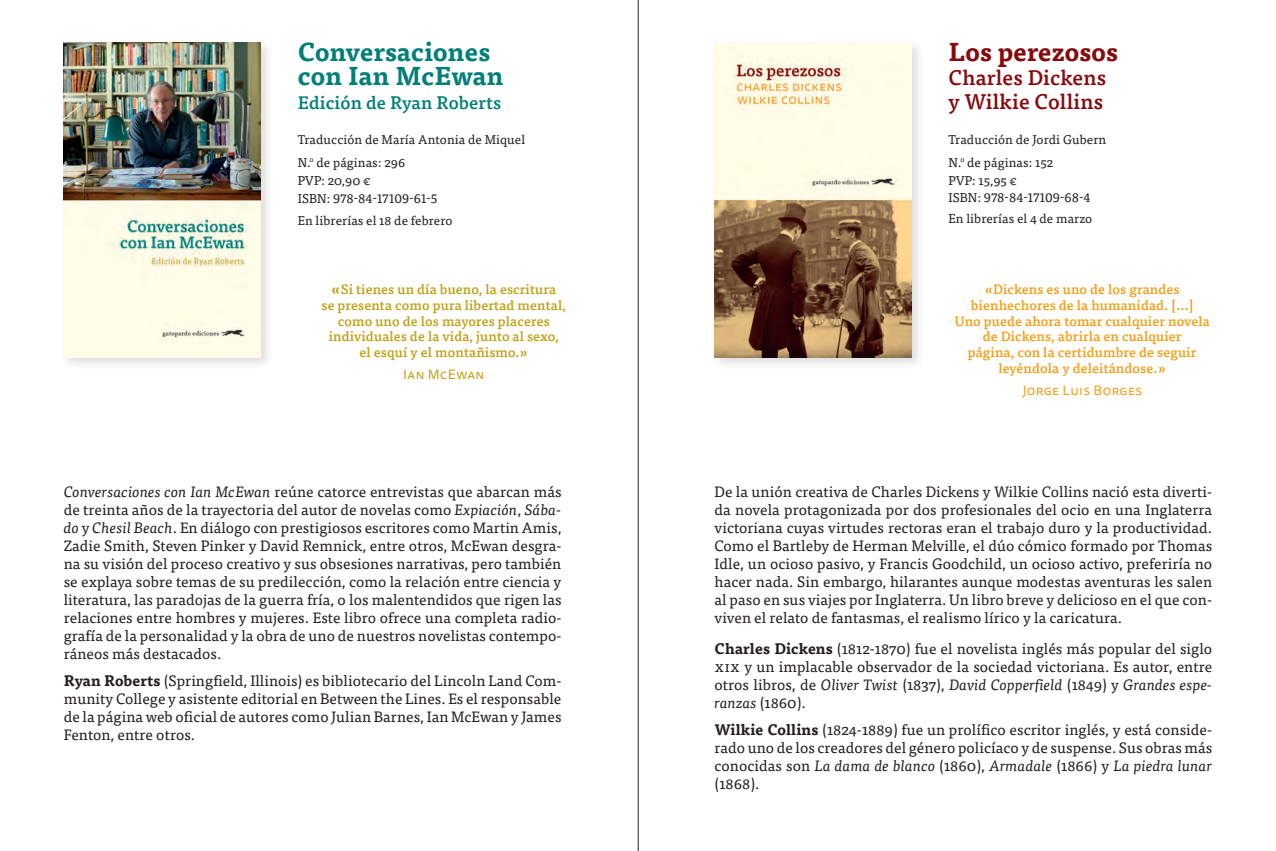
<style>
.page{position:relative;width:1276px;height:851px;background:#fff}
.page>*{position:absolute;margin:0;border:0;box-sizing:border-box;transform-origin:0 0}
.t1{font:700 25.5px/24px "Tisa OT";letter-spacing:.01em;color:#007f79}
.t2{font:700 25.5px "Tisa OT";letter-spacing:.01em;color:#86090c}
.t3{font:500 21px/24px "Tisa OT";letter-spacing:.01em;color:#86090c}
.t4{font:500 18px "Tisa OT";letter-spacing:.01em;color:#007f79}
.t5{font:15px/18px "Tisa OT";letter-spacing:.005em;color:#231f20;text-align:justify}
.t6{font:500 13.5px/15.8px "Tisa OT";letter-spacing:.01em;color:#f49f1a;text-align:center}
.t7{font:500 13.5px/15.8px "Tisa OT";letter-spacing:.01em;color:#c3a119;text-align:center}
.t8{font:13.5px "Tisa Sans OT";letter-spacing:.03em;color:#f49f1a}
.t9{font:13.5px "Tisa Sans OT";letter-spacing:.03em;color:#c3a119}
.t10{font:12.75px/23.7px "Tisa OT";letter-spacing:.01em;color:#231f20}
.s1{font-weight:700}
.s2{font-style:italic}
</style>
<div class="page">
<div style="left:710px;top:39px;width:214px;height:331px;background:#231f20;opacity:.15"></div>
<img style="left:714px;top:43px;width:197px;height:314px">
<div style="left:60px;top:39px;width:214px;height:331px;background:#231f20;opacity:.15"></div>
<img style="left:64px;top:43px;width:197px;height:314px">
<hr style="left:638px;top:0;width:1px;height:850px;background:#231f20">
<h1 class="t1" style="left:298px;top:41px;width:207px">Conversaciones con Ian McEwan</h1>
<p class="t4" style="left:298px;top:92px;width:205px">Edición de Ryan Roberts</p>
<p class="t10" style="left:298px;top:128px;width:229px">Traducción de María Antonia de Miquel<br>N.<sup>o</sup> de páginas: 296</p>
<p class="t10" style="left:298px;top:171px;width:141px;line-height:18.6px">PVP: 20,90 €<br>ISBN: 978-84-17109-61-5</p>
<p class="t10" style="left:298px;top:208px;width:156px">En librerías el 18 de febrero</p>
<p class="t7" style="left:321px;top:281px;width:246px"><span class="s1">«</span>Si tienes un día bueno, la escritura<br>se presenta como pura libertad mental, como uno de los mayores placeres individuales de la vida, junto al sexo, el esquí y el montañismo.»</p>
<p class="t9" style="left:403px;top:366px;width:83px">Ian McEwan</p>
<p class="t5" style="left:64px;top:482px;width:499px"><span class="s2">Conversaciones con Ian McEwan</span> reúne catorce entrevistas que abarcan más de treinta años de la trayectoria del autor de novelas como <span class="s2">Expiación</span>, <span class="s2">Sába&shy;do</span> y <span class="s2">Chesil Beach</span>. En diálogo con prestigiosos escritores como Martin Amis, Zadie Smith, Steven Pinker y David Remnick, entre otros, McEwan desgra&shy;na su visión del proceso creativo y sus obsesiones narrativas, pero también se explaya sobre temas de su predilección, como la relación entre ciencia y literatura, las paradojas de la guerra fría, o los malentendidos que rigen las relaciones entre hombres y mujeres. Este libro ofrece una completa radio&shy;grafía de la personalidad y la obra de uno de nuestros novelistas contempo&shy;ráneos más destacados.</p>
<p class="t5" style="left:64px;top:671px;width:499px"><span class="s1">Ryan Roberts</span> (Springfield, Illinois) es bibliotecario del Lincoln Land Com&shy;munity College y asistente editorial en Between the Lines. Es el responsable de la página web oficial de autores como Julian Barnes, Ian McEwan y James Fenton, entre otros.</p>
<h1 class="t2" style="left:948px;top:36px;width:171px">Los perezosos</h1>
<h2 class="t3" style="left:948px;top:66px;width:159px">Charles Dickens y Wilkie Collins</h2>
<p class="t10" style="left:948px;top:128px;width:159px">Traducción de Jordi Gubern<br>N.<sup>o</sup> de páginas: 152</p>
<p class="t10" style="left:948px;top:172px;width:143px;line-height:17.2px">PVP: 15,95 €<br>ISBN: 978-84-17109-68-4</p>
<p class="t10" style="left:948px;top:207px;width:145px">En librerías el 4 de marzo</p>
<p class="t6" style="left:954px;top:281px;width:257px">«Dickens es uno de los grandes bienhechores de la humanidad. […]<br>Uno puede ahora tomar cualquier novela de Dickens, abrirla en cualquier<br>página, con la certidumbre de seguir leyéndola y deleitándose.»</p>
<p class="t8" style="left:1022px;top:381px;width:121px">Jorge Luis Borges</p>
<p class="t5" style="left:714px;top:482px;width:499px">De la unión creativa de Charles Dickens y Wilkie Collins nació esta diverti&shy;da novela protagonizada por dos profesionales del ocio en una Inglaterra victoriana cuyas virtudes rectoras eran el trabajo duro y la productividad.<br>Como el Bartleby de Herman Melville, el dúo cómico formado por Thomas Idle, un ocioso pasivo, y Francis Goodchild, un ocioso activo, preferiría no hacer nada. Sin embargo, hilarantes aunque modestas aventuras les salen al paso en sus viajes por Inglaterra. Un libro breve y delicioso en el que con&shy;viven el relato de fantasmas, el realismo lírico y la caricatura.</p>
<p class="t5" style="left:714px;top:639px;width:499px"><span class="s1">Charles Dickens</span> (1812-1870) fue el novelista inglés más popular del siglo xix y un implacable observador de la sociedad victoriana. Es autor, entre otros libros, de <span class="s2">Oliver Twist</span> (1837), <span class="s2">David Copperfield</span> (1849) y <span class="s2">Grandes espe&shy;ranzas</span> (1860).</p>
<p class="t5" style="left:714px;top:720px;width:499px"><span class="s1">Wilkie Collins</span> (1824-1889) fue un prolífico escritor inglés, y está conside&shy;rado uno de los creadores del género policíaco y de suspense. Sus obras más conocidas son <span class="s2">La dama de blanco</span> (1860), <span class="s2">Armadale</span> (1866) y <span class="s2">La piedra lunar </span>(1868).</p>
</div>
